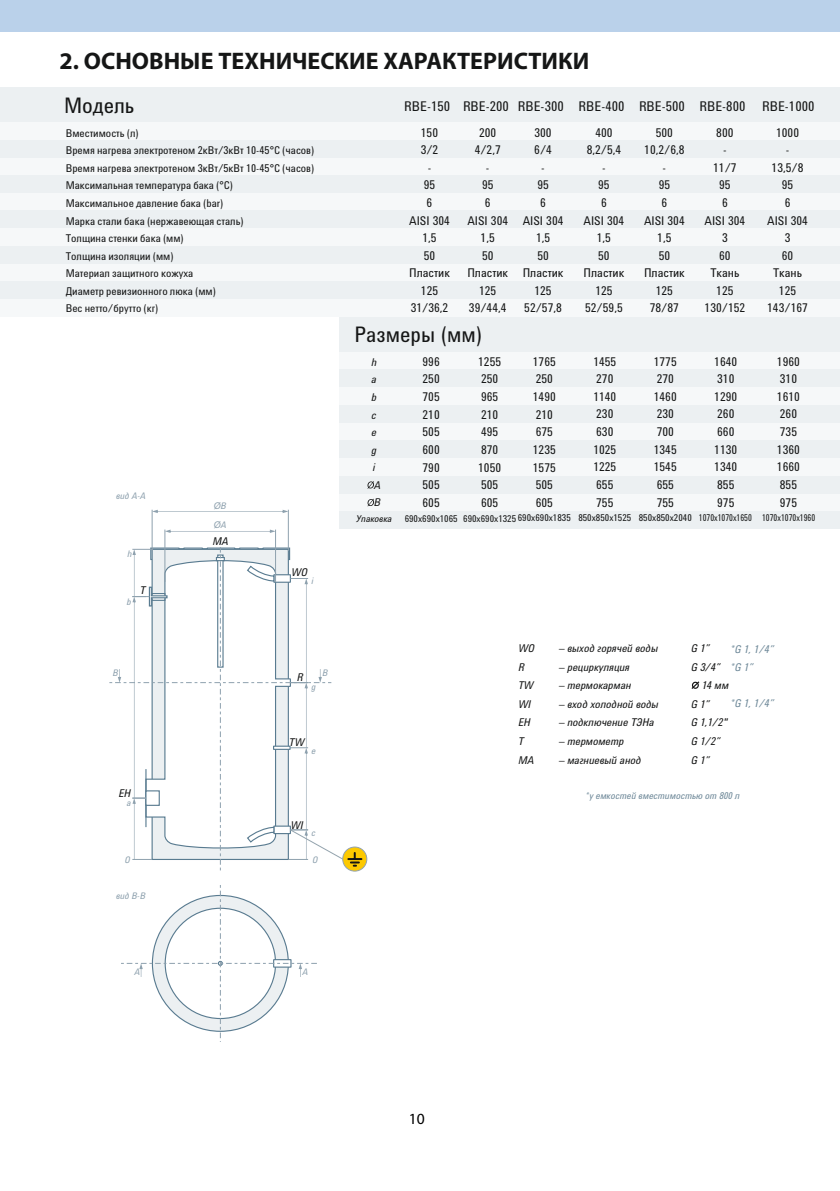
<style>
.page{position:relative;width:840px;height:1191px;background:#fff}
.page>*{position:absolute;margin:0;border:0;box-sizing:border-box;transform-origin:0 0}
.t1{font:700 24px "Myriad Pro";color:#151616}
.t2{font:22px "Utah Cyr MT Cond";color:#151616}
.t3{font:15.6px "Myriad Pro";color:#000}
.t4{font:13.8px "Utah Cyr MT Cond";color:#151616}
.t5{font:12.4px/17.6px "Utah Cyr MT Cond";color:#151616;text-align:center}
.t6{font:11px/17.6px "Utah Cyr MT Cond";color:#151616}
.t7{font:italic 11px/17.6px "Utah Cyr MT Cond";color:#151616}
.t8{font:italic 11px "Utah Cyr MT Cond";color:#708a9a}
.t9{font:9.6px "Utah Cyr MT Cond";color:#151616}
.t10{font:italic 9.6px "Utah Cyr MT Cond";color:#708a9a}
.t11{font:9.6px "Utah Cyr MT Cond";color:#151616;scale:.86 1}
.t12{font:italic 9.6px "Utah Cyr MT Cond";color:#151616}
.t13{font:italic 9.2px "Utah Cyr MT Cond";color:#8ea1ae}
.t14{font:italic 9.2px/19.2px "Arial";color:#8ea1ae}
.s1{font-family:"Utah Cyr MT Cond"}
</style>
<div class="page">
<div style="left:0;top:87px;width:839px;height:35px;background:#ecf0f2"></div>
<div style="left:0;top:0;width:839px;height:32px;background:#bad1ea"></div>
<div style="left:0;top:122px;width:839px;height:18px;background:#f6f8f9"></div>
<div style="left:0;top:157px;width:839px;height:18px;background:#f6f8f9"></div>
<div style="left:0;top:193px;width:839px;height:17px;background:#f6f8f9"></div>
<div style="left:0;top:228px;width:839px;height:18px;background:#f6f8f9"></div>
<div style="left:339px;top:387px;width:500px;height:18px;background:#f6f8f9"></div>
<div style="left:339px;top:493px;width:500px;height:18px;background:#f6f8f9"></div>
<div style="left:339px;top:423px;width:500px;height:17px;background:#f6f8f9"></div>
<div style="left:339px;top:458px;width:500px;height:18px;background:#f6f8f9"></div>
<div style="left:339px;top:352px;width:500px;height:17px;background:#f6f8f9"></div>
<div style="left:339px;top:369px;width:500px;height:18px;background:#ecf0f2"></div>
<div style="left:339px;top:405px;width:500px;height:18px;background:#ecf0f2"></div>
<div style="left:339px;top:440px;width:500px;height:18px;background:#ecf0f2"></div>
<div style="left:339px;top:476px;width:500px;height:17px;background:#ecf0f2"></div>
<div style="left:339px;top:511px;width:500px;height:18px;background:#ecf0f2"></div>
<div style="left:0;top:140px;width:839px;height:17px;background:#ecf0f2"></div>
<div style="left:0;top:175px;width:839px;height:18px;background:#ecf0f2"></div>
<div style="left:0;top:210px;width:839px;height:18px;background:#ecf0f2"></div>
<div style="left:339px;top:317px;width:500px;height:35px;background:#ecf0f2"></div>
<svg style="left:367px;top:481px;width:7px;height:8px"></svg>
<svg style="left:367px;top:499px;width:7px;height:7px"></svg>
<div style="left:0;top:246px;width:839px;height:18px;background:#ecf0f2"></div>
<svg style="left:691px;top:681px;width:9px;height:8px"></svg>
<div style="left:0;top:264px;width:839px;height:17px;background:#f6f8f9"></div>
<div style="left:0;top:281px;width:839px;height:18px;background:#ecf0f2"></div>
<div style="left:0;top:299px;width:839px;height:18px;background:#f6f8f9"></div>
<svg style="left:121px;top:885px;width:196px;height:154px"></svg>
<hr style="left:288px;top:510px;width:1px;height:41px;background:#8ea1ae">
<hr style="left:152px;top:510px;width:1px;height:41px;background:#8ea1ae">
<svg style="left:152px;top:510px;width:136px;height:3px"></svg>
<hr style="left:275px;top:529px;width:1px;height:53px;background:#8ea1ae">
<hr style="left:164px;top:529px;width:1px;height:53px;background:#8ea1ae">
<svg style="left:165px;top:529px;width:110px;height:4px"></svg>
<svg style="left:342px;top:846px;width:25px;height:25px"></svg>
<svg style="left:109px;top:541px;width:252px;height:329px"></svg>
<h1 class="t1" style="left:59px;top:51px;width:531px">2. ОСНОВНЫЕ ТЕХНИЧЕСКИЕ ХАРАКТЕРИСТИКИ</h1>
<h2 class="t2" style="left:64px;top:97px;width:72px">Модель</h2>
<p class="t4" style="left:404px;top:101px;width:411px">RBE-150 RBE-200 RBE-300 RBE-400 RBE-500 RBE-800 RBE-1000</p>
<p class="t6" style="left:66px;top:125px;width:250px">Вместимость (л)<br>Время нагрева электротеном 2кВт/3кВт 10-45°C (часов)<br>Время нагрева электротеном 3кВт/5кВт 10-45°C (часов)<br>Максимальная температура бака (°C)<br>Максимальное давление бака (bar)<br>Марка стали бака (нержавеющая сталь)<br>Толщина стенки бака (мм)<br>Толщина изоляции (мм)<br>Материал защитного кожуха<br>Диаметр ревизионного люка (мм)<br>Вес нетто/брутто (кг)</p>
<p class="t5" style="left:409px;top:125px;width:42px">150<br>3/2<br>-<br>95<br>6<br>AISI 304<br>1,5<br>50<br>Пластик<br>125<br>31/36,2</p>
<p class="t5" style="left:467px;top:125px;width:42px">200<br>4/2,7<br>-<br>95<br>6<br>AISI 304<br>1,5<br>50<br>Пластик<br>125<br>39/44,4</p>
<p class="t5" style="left:522px;top:125px;width:42px">300<br>6/4<br>-<br>95<br>6<br>AISI 304<br>1,5<br>50<br>Пластик<br>125<br>52/57,8</p>
<p class="t5" style="left:583px;top:125px;width:42px">400<br>8,2/5,4 -<br>95<br>6<br>AISI 304<br>1,5<br>50<br>Пластик<br>125<br>52/59,5</p>
<p class="t5" style="left:643px;top:125px;width:42px">500<br>10,2/6,8 -<br>95<br>6<br>AISI 304<br>1,5<br>50<br>Пластик<br>125<br>78/87</p>
<p class="t5" style="left:704px;top:125px;width:42px">800<br>-<br>11/7<br>95<br>6<br>AISI 304<br>3<br>60<br>Ткань<br>125<br>130/152</p>
<p class="t5" style="left:766px;top:125px;width:42px">1000<br>-<br>13,5/8<br>95<br>6<br>AISI 304<br>3<br>60<br>Ткань<br>125<br>143/167</p>
<p class="t13" style="left:116px;top:493px;width:31px">вид А-А</p>
<p class="t13" style="left:127px;top:550px;width:6px">h</p>
<p class="t13" style="left:127px;top:599px;width:6px">b</p>
<p class="t7" style="left:140px;top:582px;width:7px">T</p>
<p class="t14" style="left:213px;top:496px;width:14px">Ø<span class="s1">B<br></span>Ø<span class="s1">A</span></p>
<p class="t7" style="left:212px;top:533px;width:17px">MA</p>
<p class="t7" style="left:291px;top:564px;width:18px">WO</p>
<p class="t13" style="left:311px;top:578px;width:4px">i</p>
<p class="t13" style="left:113px;top:669px;width:7px">B</p>
<p class="t13" style="left:322px;top:669px;width:7px">B</p>
<p class="t7" style="left:297px;top:669px;width:8px">R</p>
<p class="t13" style="left:311px;top:683px;width:6px">g</p>
<p class="t7" style="left:289px;top:734px;width:17px">TW</p>
<p class="t7" style="left:119px;top:785px;width:14px">EН</p>
<p class="t13" style="left:127px;top:799px;width:6px">a</p>
<p class="t13" style="left:311px;top:747px;width:6px">e</p>
<p class="t7" style="left:290px;top:817px;width:14px">WI</p>
<p class="t13" style="left:311px;top:829px;width:6px">c</p>
<p class="t13" style="left:125px;top:856px;width:7px">O</p>
<p class="t13" style="left:312px;top:856px;width:7px">O</p>
<p class="t13" style="left:116px;top:892px;width:31px">вид В-В</p>
<p class="t13" style="left:134px;top:968px;width:7px">A</p>
<p class="t13" style="left:302px;top:968px;width:7px">A</p>
<h2 class="t2" style="left:354px;top:326px;width:129px">Размеры (мм)</h2>
<p class="t7" style="left:371px;top:354px;width:11px">h a b c e g i<br>A<br>B</p>
<p class="t12" style="left:356px;top:515px;width:37px">Упаковка</p>
<p class="t5" style="left:422px;top:353px;width:19px;text-align:justify">996<br>250<br>705<br>210<br>505<br>600<br>790<br>505<br>605</p>
<p class="t9" style="left:404px;top:515px;width:54px">690х690х1065</p>
<p class="t5" style="left:478px;top:353px;width:24px;text-align:left">1255<br>250<br>965<br>210<br>495<br>870<br>1050<br>505<br>605</p>
<p class="t9" style="left:463px;top:514px;width:109px">690х690х1325 690х690х1835</p>
<p class="t5" style="left:532px;top:353px;width:24px;text-align:left">1765<br>250<br>1490<br>210<br>675<br>1235<br>1575<br>505<br>605</p>
<p class="t5" style="left:593px;top:353px;width:24px;text-align:left">1455<br>270<br>1140<br>230<br>630<br>1025<br>1225<br>655<br>755</p>
<p class="t9" style="left:578px;top:514px;width:54px">850х850х1525</p>
<p class="t5" style="left:653px;top:353px;width:24px;text-align:left">1775<br>270<br>1460<br>230<br>700<br>1345<br>1545<br>655<br>755</p>
<p class="t9" style="left:638px;top:514px;width:54px">850х850х2040</p>
<p class="t5" style="left:714px;top:353px;width:24px;text-align:left">1640<br>310<br>1290<br>260<br>660<br>1130<br>1340<br>855<br>975</p>
<p class="t5" style="left:776px;top:353px;width:24px;text-align:left">1960<br>310<br>1610<br>260<br>735<br>1360<br>1660<br>855<br>975</p>
<p class="t11" style="left:698px;top:514px;width:137px">1070х1070х1650 1070х1070х1960</p>
<p class="t7" style="left:518px;top:640px;width:18px;line-height:18.6px">WO<br>R<br>TW<br>WI<br>EН<br>Т<br>MA</p>
<p class="t7" style="left:559px;top:640px;width:100px">– выход горячей воды</p>
<p class="t7" style="left:559px;top:659px;width:72px">– рециркуляция</p>
<p class="t7" style="left:559px;top:677px;width:74px">– термокарман</p>
<p class="t7" style="left:559px;top:696px;width:101px">– вход холодной воды</p>
<p class="t7" style="left:559px;top:714px;width:97px">– подключение ТЭНа</p>
<p class="t7" style="left:559px;top:733px;width:66px">– термометр</p>
<p class="t7" style="left:559px;top:752px;width:83px">– магниевый анод</p>
<p class="t7" style="left:690px;top:640px;width:21px">G 1”</p>
<p class="t7" style="left:690px;top:659px;width:31px">G 3/4”</p>
<p class="t7" style="left:701px;top:677px;width:28px">14 мм</p>
<p class="t7" style="left:690px;top:696px;width:21px">G 1”</p>
<p class="t7" style="left:690px;top:714px;width:38px">G 1,1/2"</p>
<p class="t7" style="left:690px;top:733px;width:31px">G 1/2”</p>
<p class="t7" style="left:690px;top:752px;width:21px">G 1”</p>
<p class="t8" style="left:730px;top:645px;width:45px">*G 1, 1/4”</p>
<p class="t8" style="left:730px;top:663px;width:25px">*G 1”</p>
<p class="t8" style="left:730px;top:699px;width:45px">*G 1, 1/4”</p>
<p class="t10" style="left:585px;top:792px;width:155px">*у емкостей вместимостью от 800 л</p>
<p class="t3" style="left:408px;top:1112px;width:17px">10</p>
</div>
